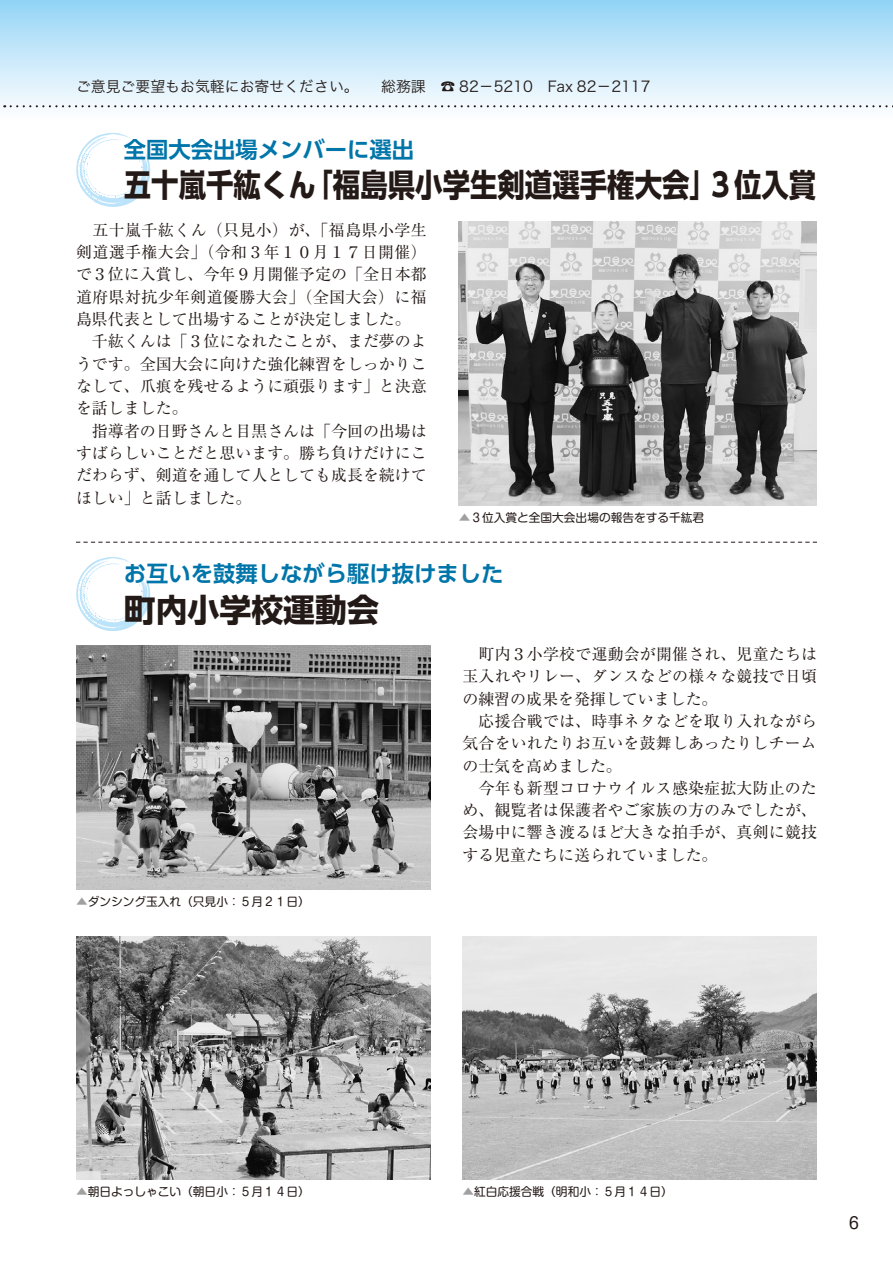
<style>
.page{position:relative;width:893px;height:1263px;background:#fff}
.page>*{position:absolute;margin:0;border:0;box-sizing:border-box;transform-origin:0 0}
.t1{font:700 31.95px "UD Shin Go Pro";color:#231916;scale:.86 1}
.t2{font:700 31.95px "UD Shin Go Pro";color:#231916}
.t3{font:700 22.35px "UD Shin Go Pro De";color:#0075a9}
.t4{font:15.9px/22.4px "Ryumin Pr 6";color:#231916}
.t5{font:15.9px "Shin M Go Pro";color:#231916}
.t6{font:14.85px "Hira Kaku Pro N W3";color:#231916}
.t7{font:11.7px "Shin M Go Pro";color:#231916}
.s1{font-family:"Ryumin Pr 6"}
.s2{color:#a0a0a1}
</style>
<div class="page">
<div style="left:0;top:0;width:893px;height:123px;background:linear-gradient(to bottom,#96d6f8,#fefbfa)"></div>
<svg style="left:11px;top:105px;width:882px;height:2px"></svg>
<svg style="left:76px;top:133px;width:74px;height:74px"></svg>
<svg style="left:76px;top:557px;width:74px;height:74px"></svg>
<img style="left:459px;top:222px;width:358px;height:283px">
<img style="left:76px;top:646px;width:355px;height:243px">
<img style="left:462px;top:936px;width:355px;height:243px">
<img style="left:76px;top:936px;width:355px;height:243px">
<svg style="left:76px;top:542px;width:741px;height:1px"></svg>
<p class="t6" style="left:76px;top:73px;width:576px">ご意見ご要望もお気軽にお寄せください。　　総務課　<span class="s1">☎</span> 82－5210　Fax 82－2117</p>
<h2 class="t3" style="left:124px;top:131px;width:292px">全国大会出場メンバーに選出</h2>
<h1 class="t1" style="left:124px;top:159px;width:807px">五十嵐千紘くん「福島県小学生剣道選手権大会」３位入賞</h1>
<p class="t4" style="left:76px;top:218px;width:352px">　五十嵐千紘くん（只見小）が、「福島県小学生剣道選手権大会」（令和３年１０月１７日開催）で３位に入賞し、今年９月開催予定の「全日本都道府県対抗少年剣道優勝大会」（全国大会）に福島県代表として出場することが決定しました。　千紘くんは「３位になれたことが、まだ夢のようです。全国大会に向けた強化練習をしっかりこなして、爪痕を残せるように頑張ります」と決意を話しました。<br>　指導者の日野さんと目黒さんは「今回の出場はすばらしいことだと思います。勝ち負けだけにこだわらず、剣道を通して人としても成長を続けてほしい」と話しました。</p>
<p class="t7" style="left:459px;top:508px;width:247px"><span class="s2">▲</span>３位入賞と全国大会出場の報告をする千紘君</p>
<h2 class="t3" style="left:124px;top:556px;width:381px">お互いを鼓舞しながら駆け抜けました</h2>
<h1 class="t2" style="left:124px;top:583px;width:257px">町内小学校運動会</h1>
<p class="t7" style="left:76px;top:892px;width:235px"><span class="s2">▲</span>ダンシング玉入れ（只見小：５月２１日）</p>
<p class="t4" style="left:462px;top:642px;width:356px">　町内３小学校で運動会が開催され、児童たちは玉入れやリレー、ダンスなどの様々な競技で日頃の練習の成果を発揮していました。<br>　応援合戦では、時事ネタなどを取り入れながら気合をいれたりお互いを鼓舞しあったりしチームの士気を高めました。<br>　今年も新型コロナウイルス感染症拡大防止のため、観覧者は保護者やご家族の方のみでしたが、会場中に響き渡るほど大きな拍手が、真剣に競技する児童たちに送られていました。</p>
<p class="t7" style="left:76px;top:1182px;width:235px"><span class="s2">▲</span>朝日よっしゃこい（朝日小：５月１４日）</p>
<p class="t7" style="left:462px;top:1182px;width:212px"><span class="s2">▲</span>紅白応援合戦（明和小：５月１４日）</p>
<p class="t5" style="left:849px;top:1210px;width:11px">6</p>
</div>
